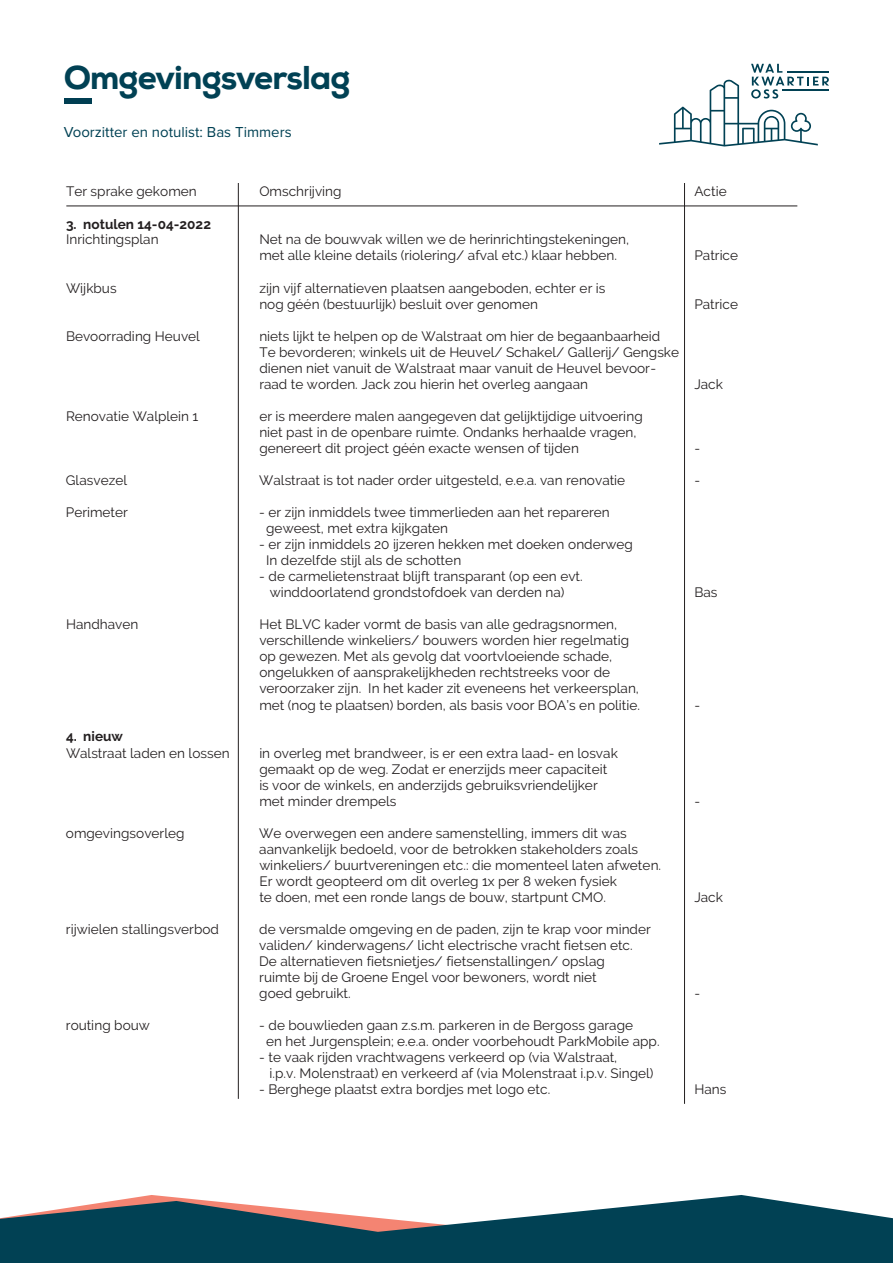
<style>
.page{position:relative;width:893px;height:1263px;background:#fff}
.page>*{position:absolute;margin:0;border:0;box-sizing:border-box;transform-origin:0 0}
.t1{font:800 33px "Nexa";letter-spacing:-.025em;color:#014154}
.t2{font:15px "Proxima Nova";color:#014154}
.t3{font:13.65px/16px "Raleway";color:#231f20}
.t4{font:700 13.65px/15.9px "Raleway";color:#231f20}
.s1{font-weight:400}
.s2{font-weight:700}
</style>
<div class="page">
<svg style="left:0;top:1195px;width:893px;height:68px;fill:#014154"></svg>
<svg style="left:659px;top:64px;width:170px;height:83px"></svg>
<div style="left:64px;top:99px;width:27px;height:5px;background:#003e52"></div>
<hr style="left:66px;top:206px;width:731px;height:1px;background:#231f20">
<hr style="left:238px;top:184px;width:1px;height:915px;background:#231f20">
<hr style="left:684px;top:184px;width:1px;height:920px;background:#231f20">
<h1 class="t1" style="left:64px;top:56px;width:288px">Omgevingsverslag</h1>
<p class="t2" style="left:64px;top:121px;width:229px">Voorzitter en notulist: Bas Timmers</p>
<p class="t3" style="left:66px;top:184px;width:132px">Ter sprake gekomen</p>
<p class="t3" style="left:259px;top:184px;width:84px">Omschrijving</p>
<p class="t3" style="left:694px;top:184px;width:34px">Actie</p>
<p class="t4" style="left:66px;top:216px;width:146px">3. notulen 14-04-2022<br><span class="s1">Inrichtingsplan</span></p>
<p class="t3" style="left:259px;top:232px;width:371px">Net na de bouwvak willen we de herinrichtingstekeningen, met alle kleine details (riolering/ afval etc.) klaar hebben.</p>
<p class="t3" style="left:694px;top:248px;width:45px">Patrice</p>
<p class="t3" style="left:66px;top:280px;width:52px">Wijkbus</p>
<p class="t3" style="left:259px;top:280px;width:348px">zijn vijf alternatieven plaatsen aangeboden, echter er is nog géén (bestuurlijk) besluit over genomen</p>
<p class="t3" style="left:66px;top:328px;width:135px">Bevoorrading Heuvel</p>
<p class="t3" style="left:259px;top:328px;width:421px">niets lijkt te helpen op de Walstraat om hier de begaanbaarheid Te bevorderen; winkels uit de Heuvel/ Schakel/ Gallerij/ Gengske dienen niet vanuit de Walstraat maar vanuit de Heuvel bevoor&shy;raad te worden. Jack zou hierin het overleg aangaan</p>
<p class="t3" style="left:66px;top:408px;width:134px">Renovatie Walplein 1</p>
<p class="t3" style="left:259px;top:408px;width:385px">er is meerdere malen aangegeven dat gelijktijdige uitvoering niet past in de openbare ruimte. Ondanks herhaalde vragen, genereert dit project géén exacte wensen of tijden</p>
<p class="t3" style="left:694px;top:296px;width:45px">Patrice</p>
<p class="t3" style="left:694px;top:376px;width:30px">Jack</p>
<p class="t3" style="left:694px;top:440px;width:7px">-</p>
<p class="t3" style="left:66px;top:472px;width:63px">Glasvezel</p>
<p class="t3" style="left:259px;top:472px;width:367px">Walstraat is tot nader order uitgesteld, e.e.a. van renovatie</p>
<p class="t3" style="left:694px;top:472px;width:7px">-</p>
<p class="t3" style="left:66px;top:504px;width:64px">Perimeter</p>
<p class="t3" style="left:266px;top:504px;width:345px;text-indent:-7px">- er zijn inmiddels twee timmerlieden aan het repareren geweest, met extra kijkgaten</p>
<p class="t3" style="left:266px;top:536px;width:368px;text-indent:-7px">- er zijn inmiddels 20 ijzeren hekken met doeken onderweg<br>In dezelfde stijl als de schotten</p>
<p class="t3" style="left:259px;top:568px;width:325px;text-align:center">- de carmelietenstraat blijft transparant (op een evt. winddoorlatend grondstofdoek van derden na)</p>
<p class="t3" style="left:694px;top:584px;width:25px">Bas</p>
<p class="t3" style="left:66px;top:616px;width:74px">Handhaven</p>
<p class="t3" style="left:259px;top:616px;width:382px">Het BLVC kader vormt de basis van alle gedragsnormen, verschillende winkeliers/ bouwers worden hier regelmatig op gewezen. Met als gevolg dat voortvloeiende schade, ongelukken of aansprakelijkheden rechtstreeks voor de veroorzaker zijn. In het kader zit eveneens het verkeersplan, met (nog te plaatsen) borden, als basis voor BOA’s en politie.</p>
<p class="t3" style="left:66px;top:729px;width:165px"><span class="s2">4. nieuw<br></span>Walstraat laden en lossen</p>
<p class="t3" style="left:259px;top:745px;width:360px">in overleg met brandweer, is er een extra laad- en losvak gemaakt op de weg. Zodat er enerzijds meer capaciteit is voor de winkels, en anderzijds gebruiksvriendelijker met minder drempels</p>
<p class="t3" style="left:66px;top:825px;width:120px">omgevingsoverleg</p>
<p class="t3" style="left:259px;top:825px;width:403px">We overwegen een andere samenstelling, immers dit was aanvankelijk bedoeld, voor de betrokken stakeholders zoals winkeliers/ buurtvereningen etc.: die momenteel laten afweten.<br>Er wordt geopteerd om dit overleg 1x per 8 weken fysiek<br>te doen, met een ronde langs de bouw, startpunt CMO.</p>
<p class="t3" style="left:66px;top:921px;width:154px">rijwielen stallingsverbod</p>
<p class="t3" style="left:259px;top:921px;width:393px">de versmalde omgeving en de paden, zijn te krap voor minder validen/ kinderwagens/ licht electrische vracht fietsen etc.<br>De alternatieven fietsnietjes/ fietsenstallingen/ opslag<br>ruimte bij de Groene Engel voor bewoners, wordt niet<br>goed gebruikt.</p>
<p class="t3" style="left:694px;top:697px;width:7px">-</p>
<p class="t3" style="left:694px;top:793px;width:7px">-</p>
<p class="t3" style="left:694px;top:889px;width:30px">Jack</p>
<p class="t3" style="left:694px;top:985px;width:7px">-</p>
<p class="t3" style="left:66px;top:1017px;width:85px">routing bouw</p>
<p class="t3" style="left:266px;top:1017px;width:395px;text-indent:-7px">- de bouwlieden gaan z.s.m. parkeren in de Bergoss garage<br>en het Jurgensplein; e.e.a. onder voorbehoudt ParkMobile app.</p>
<p class="t3" style="left:270px;top:1049px;width:385px;text-indent:-10px">- te vaak rijden vrachtwagens verkeerd op (via Walstraat,<br>i.p.v. Molenstraat) en verkeerd af (via Molenstraat i.p.v. Singel)</p>
<p class="t3" style="left:259px;top:1081px;width:292px">- Berghege plaatst extra bordjes met logo etc.</p>
<p class="t3" style="left:694px;top:1081px;width:33px">Hans</p>
</div>
